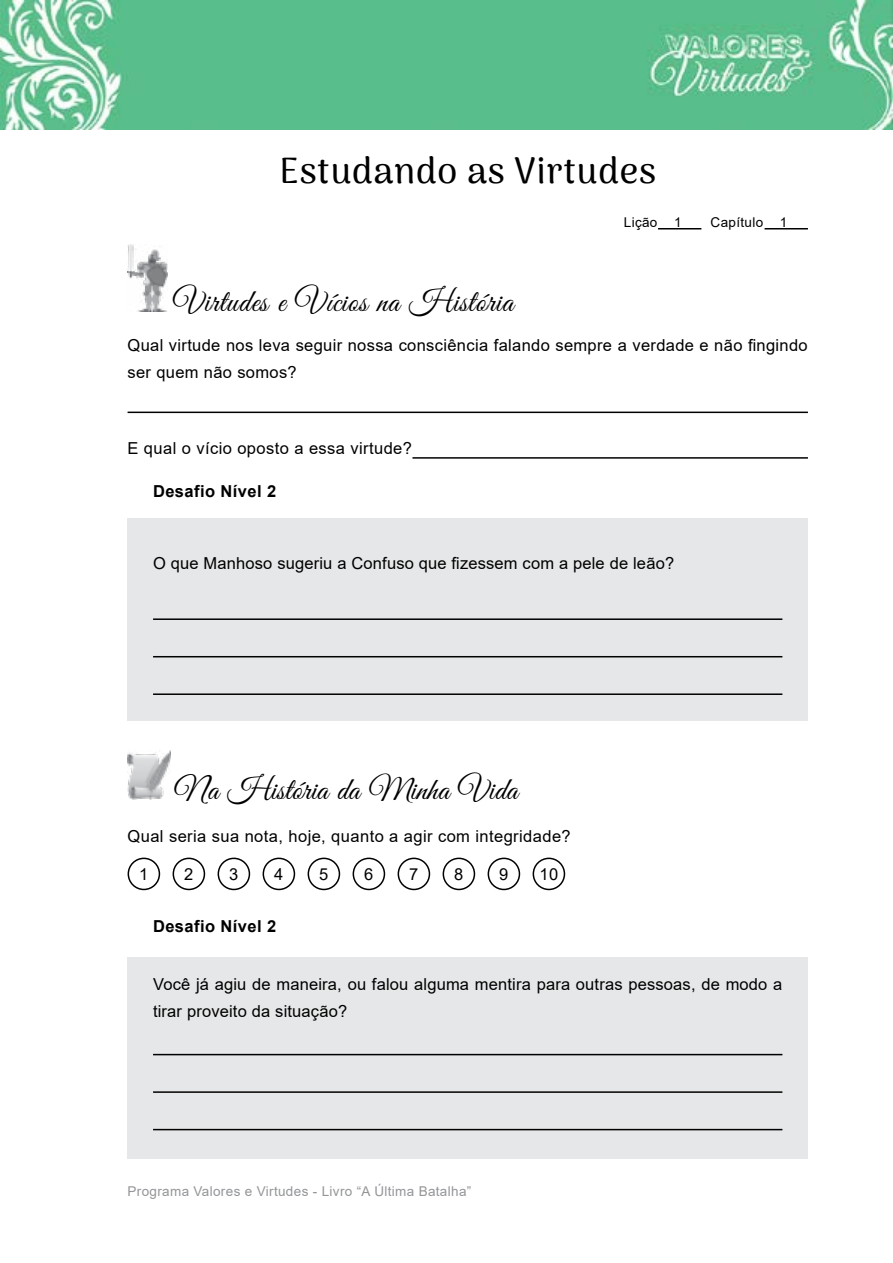
<style>
.page{position:relative;width:893px;height:1263px;background:#fff}
.page>*{position:absolute;margin:0;border:0;box-sizing:border-box;transform-origin:0 0}
.t1{font:500 36px "Arima Madurai";letter-spacing:.025em;color:#000}
.t2{font:31.5px "Great Vibes";letter-spacing:.025em;color:#000}
.t3{font:16.5px/27px "Arial";letter-spacing:.02em;color:#000}
.t4{font:700 16.5px "Arial";letter-spacing:.025em;color:#000}
.t5{font:13.5px "Arial";letter-spacing:.025em;color:#939598}
.t6{font:13.5px "Arial";letter-spacing:.025em;color:#000}
</style>
<div class="page">
<img style="left:128px;top:245px;width:39px;height:66px">
<img style="left:0;top:0;width:893px;height:129px">
<div style="left:128px;top:518px;width:680px;height:203px;background:#e6e7e8"></div>
<hr style="left:153px;top:618px;width:629px;height:2px;background:#000">
<hr style="left:153px;top:656px;width:629px;height:1px;background:#000">
<hr style="left:153px;top:693px;width:629px;height:2px;background:#000">
<div style="left:128px;top:957px;width:680px;height:201px;background:#e6e7e8"></div>
<hr style="left:153px;top:1054px;width:629px;height:1px;background:#000">
<hr style="left:153px;top:1091px;width:629px;height:2px;background:#000">
<hr style="left:153px;top:1129px;width:629px;height:1px;background:#000">
<hr style="left:128px;top:412px;width:680px;height:1px;background:#000">
<hr style="left:412px;top:457px;width:396px;height:2px;background:#000">
<img style="left:128px;top:751px;width:42px;height:49px">
<div style="left:128px;top:858px;width:32px;height:32px;border:2px solid #000;border-radius:50%"></div>
<div style="left:173px;top:858px;width:32px;height:32px;border:2px solid #000;border-radius:50%"></div>
<div style="left:218px;top:858px;width:32px;height:32px;border:2px solid #000;border-radius:50%"></div>
<div style="left:263px;top:858px;width:32px;height:32px;border:2px solid #000;border-radius:50%"></div>
<div style="left:308px;top:858px;width:32px;height:32px;border:2px solid #000;border-radius:50%"></div>
<div style="left:353px;top:858px;width:32px;height:32px;border:2px solid #000;border-radius:50%"></div>
<div style="left:398px;top:858px;width:32px;height:32px;border:2px solid #000;border-radius:50%"></div>
<div style="left:443px;top:858px;width:32px;height:32px;border:2px solid #000;border-radius:50%"></div>
<div style="left:488px;top:858px;width:32px;height:32px;border:2px solid #000;border-radius:50%"></div>
<div style="left:533px;top:858px;width:32px;height:32px;border:2px solid #000;border-radius:50%"></div>
<hr style="left:658px;top:228px;width:43px;height:1px;background:#000">
<hr style="left:765px;top:228px;width:43px;height:1px;background:#000">
<h1 class="t1" style="left:279px;top:146px;width:378px">Estudando as Virtudes</h1>
<h2 class="t2" style="left:173px;top:284px;width:342px">Virtudes e Vícios na História</h2>
<p class="t6" style="left:624px;top:212px;width:59px">Lição 1</p>
<p class="t6" style="left:711px;top:212px;width:78px">Capítulo 1</p>
<p class="t3" style="left:128px;top:331px;width:682px">Qual virtude nos leva seguir nossa consciência falando sempre a verdade e não fingindo ser quem não somos?</p>
<p class="t3" style="left:128px;top:435px;width:286px">E qual o vício oposto a essa virtude?</p>
<p class="t4" style="left:153px;top:479px;width:125px">Desafio Nível 2</p>
<p class="t3" style="left:153px;top:550px;width:523px">O que Manhoso sugeriu a Confuso que fizessem com a pele de leão?</p>
<h2 class="t2" style="left:175px;top:772px;width:345px">Na História da Minha Vida</h2>
<p class="t3" style="left:128px;top:823px;width:445px">Qual seria sua nota, hoje, quanto a agir com integridade?</p>
<p class="t3" style="left:139px;top:860px;width:11px">1</p>
<p class="t3" style="left:184px;top:860px;width:11px">2</p>
<p class="t3" style="left:229px;top:860px;width:11px">3</p>
<p class="t3" style="left:274px;top:860px;width:11px">4</p>
<p class="t3" style="left:319px;top:860px;width:11px">5</p>
<p class="t3" style="left:364px;top:860px;width:11px">6</p>
<p class="t3" style="left:409px;top:860px;width:11px">7</p>
<p class="t3" style="left:454px;top:860px;width:11px">8</p>
<p class="t3" style="left:499px;top:860px;width:11px">9</p>
<p class="t3" style="left:539px;top:860px;width:20px">10</p>
<p class="t4" style="left:153px;top:915px;width:125px">Desafio Nível 2</p>
<p class="t3" style="left:153px;top:970px;width:631px">Você já agiu de maneira, ou falou alguma mentira para outras pessoas, de modo a tirar proveito da situação?</p>
<p class="t5" style="left:128px;top:1181px;width:345px">Programa Valores e Virtudes - Livro “A Última Batalha”</p>
</div>
